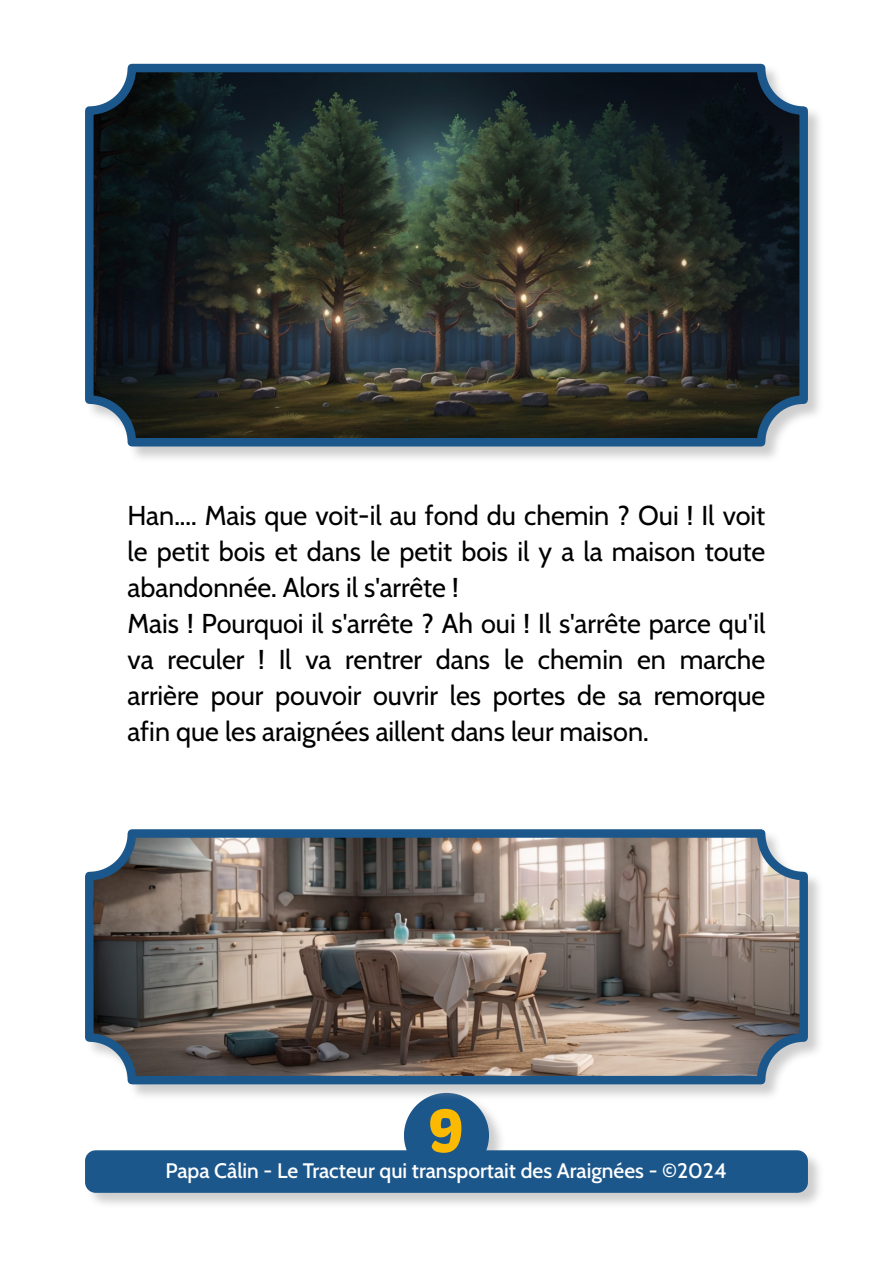
<style>
.page{position:relative;width:893px;height:1263px;background:#fff}
.page>*{position:absolute;margin:0;border:0;box-sizing:border-box;transform-origin:0 0}
.t1{font:60px "Kavoon";color:#fbb900}
.t2{font:27.3px/36px "Cabin";color:#000}
.t3{font:500 21px "Cabin";color:#fff}
</style>
<div class="page">
<div style="left:404px;top:1093px;width:102px;height:102px;background:#9d9c9c;opacity:.5"></div>
<div style="left:404px;top:1093px;width:85px;height:85px;background:#1c578c;border-radius:50%"></div>
<div style="left:85px;top:1150px;width:740px;height:60px;background:#9d9c9c;opacity:.5"></div>
<div style="left:85px;top:1150px;width:723px;height:43px;background:#1c578c;border-radius:11px"></div>
<div style="left:85px;top:64px;width:740px;height:399px;background:#9d9c9c;opacity:.5"></div>
<img style="left:89px;top:68px;width:715px;height:374px;border-radius:43px">
<div style="left:85px;top:64px;width:723px;height:382px;border:9px solid #1c578c;border-radius:43px"></div>
<div style="left:85px;top:829px;width:740px;height:272px;background:#9d9c9c;opacity:.5"></div>
<img style="left:89px;top:833px;width:715px;height:247px;border-radius:43px">
<div style="left:85px;top:829px;width:723px;height:255px;border:9px solid #1c578c;border-radius:43px"></div>
<p class="t2" style="left:128px;top:497px;width:639px">Han.... Mais que voit-il au fond du chemin ? Oui ! Il voit le petit bois et dans le petit bois il y a la maison toute abandonnée. Alors il s'arrête !<br>Mais ! Pourquoi il s'arrête ? Ah oui ! Il s'arrête parce qu'il va reculer ! Il va rentrer dans le chemin en marche arrière pour pouvoir ouvrir les portes de sa remorque afin que les araignées aillent dans leur maison.</p>
<h1 class="t1" style="left:428px;top:1084px;width:38px">9</h1>
<p class="t3" style="left:165px;top:1158px;width:563px">Papa Câlin - Le Tracteur qui transportait des Araignées - ©2024</p>
</div>
